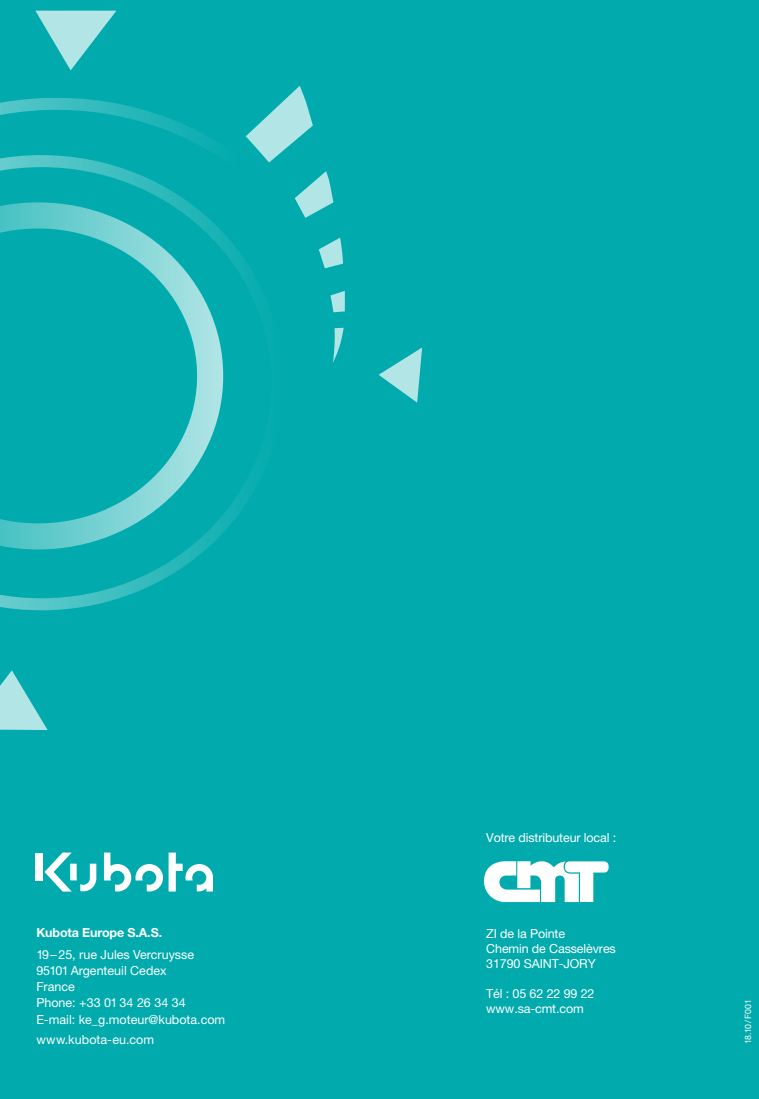
<style>
.page{position:relative;width:759px;height:1099px;background:#fff}
.page>*{position:absolute;margin:0;border:0;box-sizing:border-box;transform-origin:0 0}
.t1{font:12.5px/16.2px "Helvetica Neue LT Std";color:#fff}
.t2{font:12.5px/15px "Helvetica Neue";letter-spacing:-.01em;color:#fff}
.t3{font:700 12.5px "Helvetica Neue LT Std";letter-spacing:-.01em;color:#fff}
.t4{font:8.75px "Helvetica Neue LT Std";letter-spacing:-.04em;color:#fff}
</style>
<div class="page">
<div style="left:0;top:0;width:758px;height:1098px;background:#00aaad"></div>
<div style="left:35px;top:852px;width:8px;height:28px;background:#fff"></div>
<svg style="left:44px;top:852px;width:52px;height:39px"></svg>
<svg style="left:104px;top:852px;width:109px;height:39px"></svg>
<svg style="left:0;top:670px;width:48px;height:60px"></svg>
<svg style="left:378px;top:347px;width:44px;height:55px"></svg>
<svg style="left:35px;top:11px;width:81px;height:59px"></svg>
<svg style="left:256px;top:86px;width:57px;height:69px"></svg>
<svg style="left:294px;top:171px;width:39px;height:47px"></svg>
<svg style="left:318px;top:238px;width:25px;height:30px"></svg>
<svg style="left:330px;top:291px;width:15px;height:21px"></svg>
<svg style="left:333px;top:328px;width:10px;height:35px"></svg>
<svg style="left:0;top:98px;width:256px;height:513px"></svg>
<svg style="left:0;top:155px;width:278px;height:455px"></svg>
<svg style="left:0;top:202px;width:223px;height:347px"></svg>
<img style="left:484px;top:861px;width:125px;height:42px">
<p class="t3" style="left:36px;top:924px;width:127px">Kubota Europe S.A.S.</p>
<p class="t1" style="left:36px;top:945px;width:190px">19–25, rue Jules Vercruysse<br>95101 Argenteuil Cedex<br>France<br>Phone: +33 01 34 26 34 34<br>E-mail: ke_g.moteur@kubota.com</p>
<p class="t1" style="left:36px;top:1031px;width:119px">www.kubota-eu.com</p>
<p class="t2" style="left:486px;top:829px;width:131px">Votre distributeur local :</p>
<p class="t2" style="left:486px;top:926px;width:131px">ZI de la Pointe<br>Chemin de Casselèvres<br>31790 SAINT-JORY</p>
<p class="t2" style="left:486px;top:986px;width:110px">Tél : 05 62 22 99 22 www.sa-cmt.com</p>
<p class="t4" style="left:742px;top:1044px;width:46px;rotate:-90deg">18.10 /F001</p>
</div>
